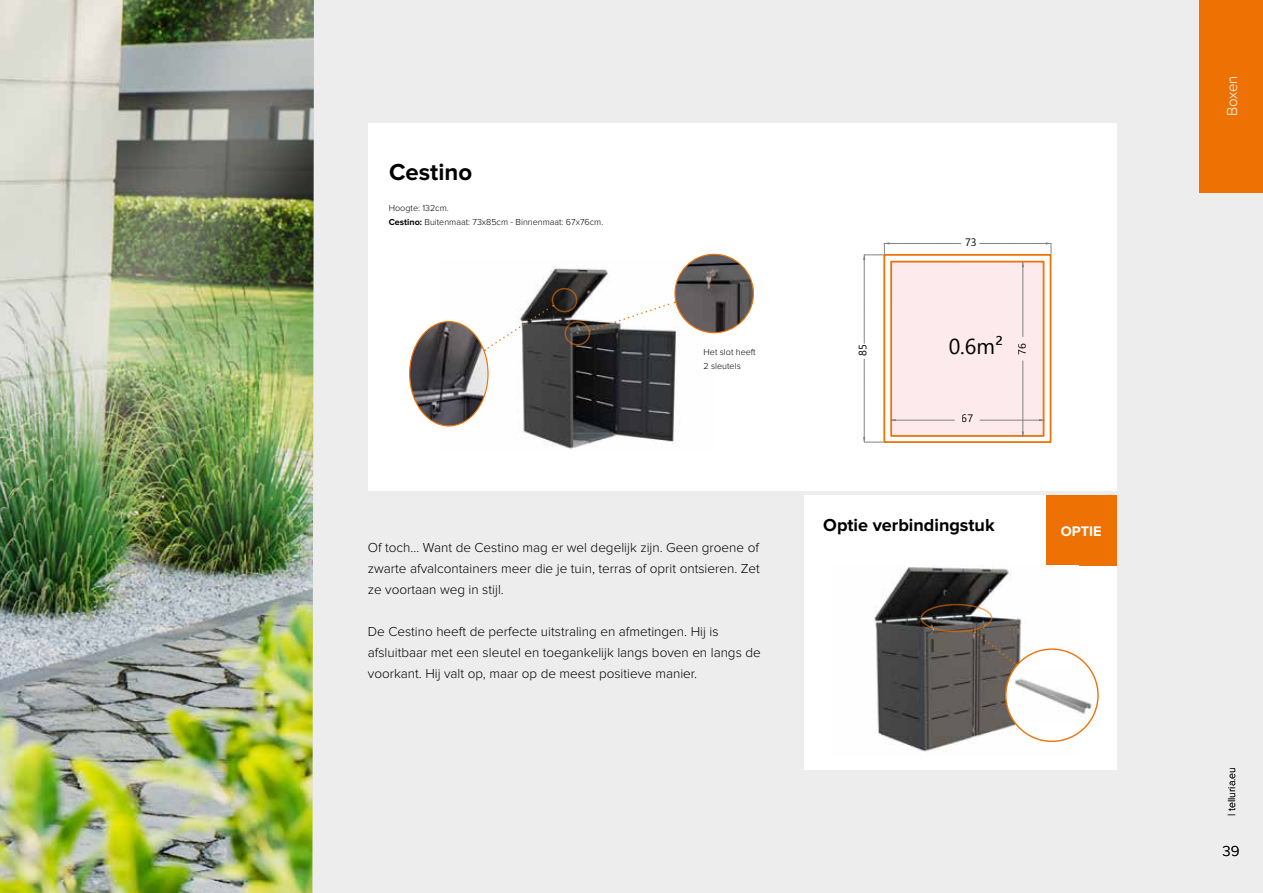
<style>
.page{position:relative;width:1263px;height:893px;background:#ededed}
.page>*{position:absolute;margin:0;border:0;box-sizing:border-box;transform-origin:0 0}
.t1{font:700 24px "Proxima Nova";color:#000}
.t2{font:21.6px "Segoe UI";color:#000}
.t3{font:700 18px "Proxima Nova";color:#000}
.t4{font:300 15px "Proxima Nova";letter-spacing:-.02em;color:#fff}
.t5{font:300 15px "Proxima Nova";color:#000}
.t6{font:700 14.4px "Proxima Nova";color:#fff}
.t7{font:300 13.5px/21px "Proxima Nova";color:#000;text-align:justify}
.t8{font:10.8px "Segoe UI";color:#000}
.t9{font:300 10.5px "Proxima Nova";color:#000}
.t10{font:300 9px/13.5px "Proxima Nova";color:#000}
.s1{font-weight:700}
</style>
<div class="page">
<div style="left:1199px;top:0;width:64px;height:192px;background:#ee7203"></div>
<div style="left:804px;top:495px;width:312px;height:274px;background:#fff"></div>
<div style="left:1046px;top:495px;width:70px;height:70px;background:#ee7203"></div>
<img style="left:874px;top:566px;width:204px;height:186px">
<div style="left:921px;top:604px;width:71px;height:28px;border:2px solid #ee7203;border-radius:50%"></div>
<div style="left:1006px;top:649px;width:92px;height:92px;background:#fff;border-radius:50%"></div>
<img style="left:1006px;top:669px;width:92px;height:52px">
<svg style="left:975px;top:631px;width:42px;height:34px"></svg>
<div style="left:368px;top:124px;width:748px;height:367px;background:#fff"></div>
<img style="left:441px;top:259px;width:273px;height:190px">
<div style="left:883px;top:254px;width:168px;height:189px;border:2px solid #ee730b"></div>
<div style="left:891px;top:262px;width:152px;height:174px;background:#fdeaec"></div>
<div style="left:890px;top:261px;width:154px;height:176px;border:2px solid #ee730b"></div>
<hr style="left:891px;top:262px;width:153px;height:1px;background:#000">
<hr style="left:891px;top:263px;width:1px;height:174px;background:#000">
<svg style="left:863px;top:359px;width:20px;height:84px"></svg>
<svg style="left:980px;top:242px;width:72px;height:11px"></svg>
<svg style="left:863px;top:242px;width:98px;height:101px"></svg>
<svg style="left:891px;top:419px;width:63px;height:2px"></svg>
<svg style="left:1022px;top:262px;width:2px;height:75px"></svg>
<svg style="left:980px;top:360px;width:64px;height:77px"></svg>
<img style="left:675px;top:254px;width:78px;height:79px;border-radius:39px">
<img style="left:410px;top:322px;width:78px;height:104px">
<svg style="left:484px;top:287px;width:191px;height:64px"></svg>
<img style="left:0;top:0;width:314px;height:893px">
<h1 class="t1" style="left:389px;top:158px;width:85px">Cestino</h1>
<p class="t10" style="left:389px;top:202px;width:216px">Hoogte: 132cm.<br><span class="s1">Cestino:</span> Buitenmaat: 73x85cm - Binnenmaat: 67x76cm.</p>
<p class="t10" style="left:703px;top:346px;width:54px">Het slot heeft</p>
<p class="t10" style="left:703px;top:359px;width:39px">2 sleutels</p>
<p class="t7" style="left:368px;top:537px;width:394px">Of toch… Want de Cestino mag er wel degelijk zijn. Geen groene of zwarte afvalcontainers meer die je tuin, terras of oprit ontsieren. Zet ze voortaan weg in stijl.</p>
<p class="t7" style="left:368px;top:621px;width:394px;text-align:left">De Cestino heeft de perfecte uitstraling en afmetingen. Hij is afsluitbaar met een sleutel en toegankelijk langs boven en langs de voorkant. Hij valt op, maar op de meest positieve manier.</p>
<p class="t8" style="left:852px;top:356px;width:13px;rotate:-90deg">85</p>
<p class="t8" style="left:965px;top:232px;width:13px">73</p>
<h2 class="t2" style="left:949px;top:326px;width:56px">0.6m²</h2>
<p class="t8" style="left:1012px;top:355px;width:13px;rotate:-90deg">76</p>
<p class="t8" style="left:962px;top:408px;width:13px">67</p>
<h3 class="t3" style="left:823px;top:514px;width:173px">Optie verbindingstuk</h3>
<p class="t6" style="left:1061px;top:523px;width:42px">OPTIE</p>
<p class="t4" style="left:1223px;top:116px;width:42px;rotate:-90deg">Boxen</p>
<p class="t9" style="left:1226px;top:816px;width:50px;rotate:-90deg">| telluria.eu</p>
<p class="t5" style="left:1222px;top:843px;width:18px">39</p>
</div>
